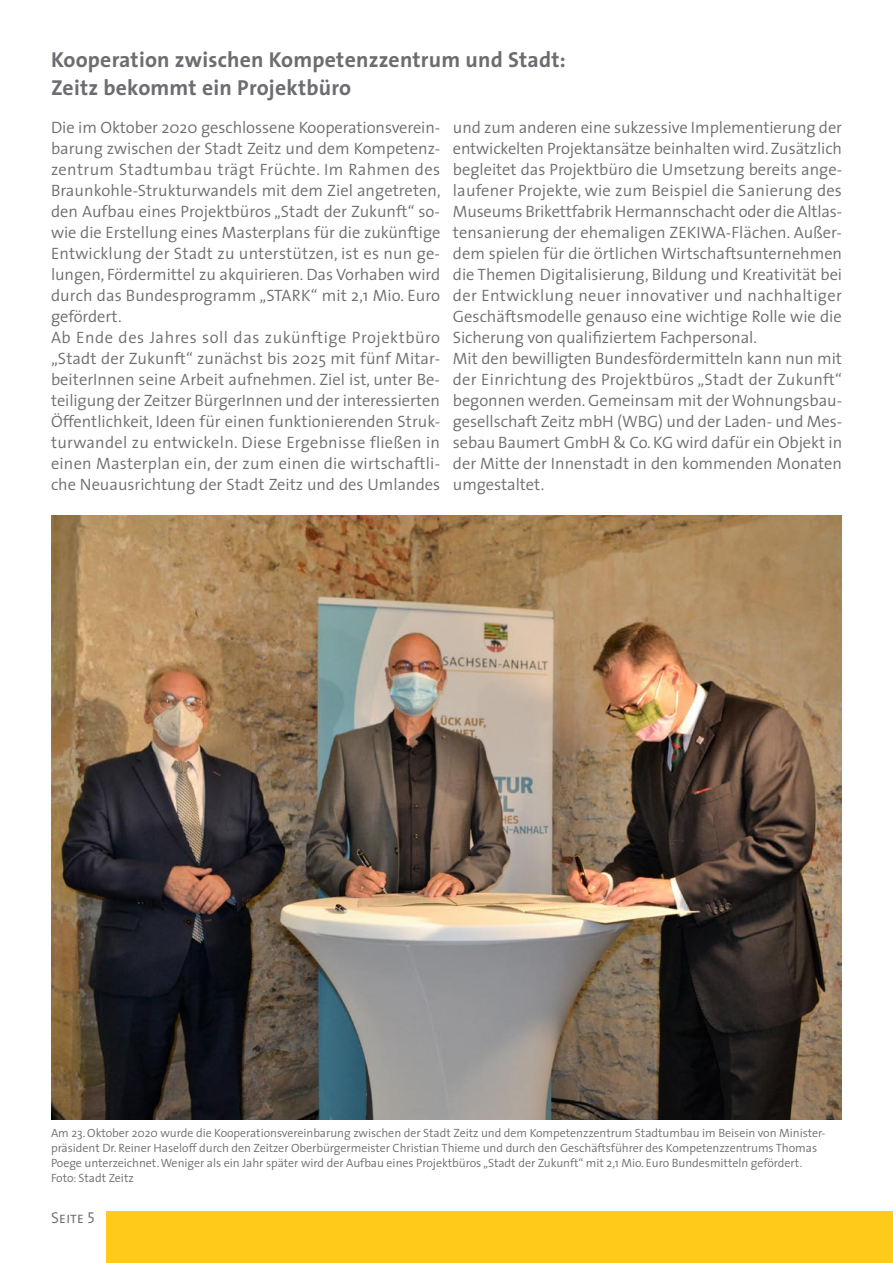
<style>
.page{position:relative;width:893px;height:1263px;background:#fff}
.page>*{position:absolute;margin:0;border:0;box-sizing:border-box;transform-origin:0 0}
.t1{font:700 21.75px/28.5px "The Sans";letter-spacing:.01em;color:#6c6d70}
.t2{font:300 16.5px/21px "The Sans";color:#6c6d70}
.t3{font:15.75px "The Sans Semi Light Caps";letter-spacing:-.005em;color:#6c6d70}
.t4{font:300 12px/15px "The Sans";letter-spacing:-.005em;color:#6c6d70}
</style>
<div class="page">
<div style="left:106px;top:1212px;width:787px;height:51px;background:#fecb1b"></div>
<img style="left:51px;top:516px;width:791px;height:604px">
<h1 class="t1" style="left:51px;top:45px;width:516px">Kooperation zwischen Kompetenzzentrum und Stadt:<br>Zeitz bekommt ein Projektbüro</h1>
<p class="t2" style="left:453px;top:116px;width:391px">und zum anderen eine sukzessive Implementierung der entwickelten Projektansätze beinhalten wird. Zusätzlich begleitet das Projektbüro die Umsetzung bereits ange&shy;laufener Projekte, wie zum Beispiel die Sanierung des Museums Brikettfabrik Hermannschacht oder die Altlas&shy;tensanierung der ehemaligen ZEKIWA-Flächen. Außer&shy;dem spielen für die örtlichen Wirtschaftsunternehmen die Themen Digitalisierung, Bildung und Kreativität bei der Entwicklung neuer innovativer und nachhaltiger Geschäftsmodelle genauso eine wichtige Rolle wie die Sicherung von qualifiziertem Fachpersonal.<br>Mit den bewilligten Bundesfördermitteln kann nun mit der Einrichtung des Projektbüros „Stadt der Zukunft“ begonnen werden. Gemeinsam mit der Wohnungsbau&shy;gesellschaft Zeitz mbH (WBG) und der Laden- und Mes&shy;sebau Baumert GmbH &amp; Co. KG wird dafür ein Objekt in der Mitte der Innenstadt in den kommenden Monaten umgestaltet.</p>
<p class="t2" style="left:51px;top:116px;width:391px">Die im Oktober 2020 geschlossene Kooperationsverein&shy;barung zwischen der Stadt Zeitz und dem Kompetenz&shy;zentrum Stadtumbau trägt Früchte. Im Rahmen des Braunkohle-Strukturwandels mit dem Ziel angetreten, den Aufbau eines Projektbüros „Stadt der Zukunft“ so&shy;wie die Erstellung eines Masterplans für die zukünftige Entwicklung der Stadt zu unterstützen, ist es nun ge&shy;lungen, Fördermittel zu akquirieren. Das Vorhaben wird durch das Bundesprogramm „STARK“ mit 2,1 Mio. Euro gefördert.<br>Ab Ende des Jahres soll das zukünftige Projektbüro „Stadt der Zukunft“ zunächst bis 2025 mit fünf Mitar&shy;beiterInnen seine Arbeit aufnehmen. Ziel ist, unter Be&shy;teiligung der Zeitzer BürgerInnen und der interessierten Öffentlichkeit, Ideen für einen funktionierenden Struk&shy;turwandel zu entwickeln. Diese Ergebnisse fließen in einen Masterplan ein, der zum einen die wirtschaftli&shy;che Neuausrichtung der Stadt Zeitz und des Umlandes</p>
<p class="t4" style="left:51px;top:1125px;width:776px">Am 23. Oktober 2020 wurde die Kooperationsvereinbarung zwischen der Stadt Zeitz und dem Kompetenzzentrum Stadtumbau im Beisein von Minister&shy;präsident Dr. Reiner Haseloff durch den Zeitzer Oberbürgermeister Christian Thieme und durch den Geschäftsführer des Kompetenzzentrums Thomas Poege unterzeichnet. Weniger als ein Jahr später wird der Aufbau eines Projektbüros „Stadt der Zukunft“ mit 2,1 Mio. Euro Bundesmitteln gefördert.<br>Foto: Stadt Zeitz</p>
<p class="t3" style="left:51px;top:1205px;width:45px">Seite 5</p>
</div>
